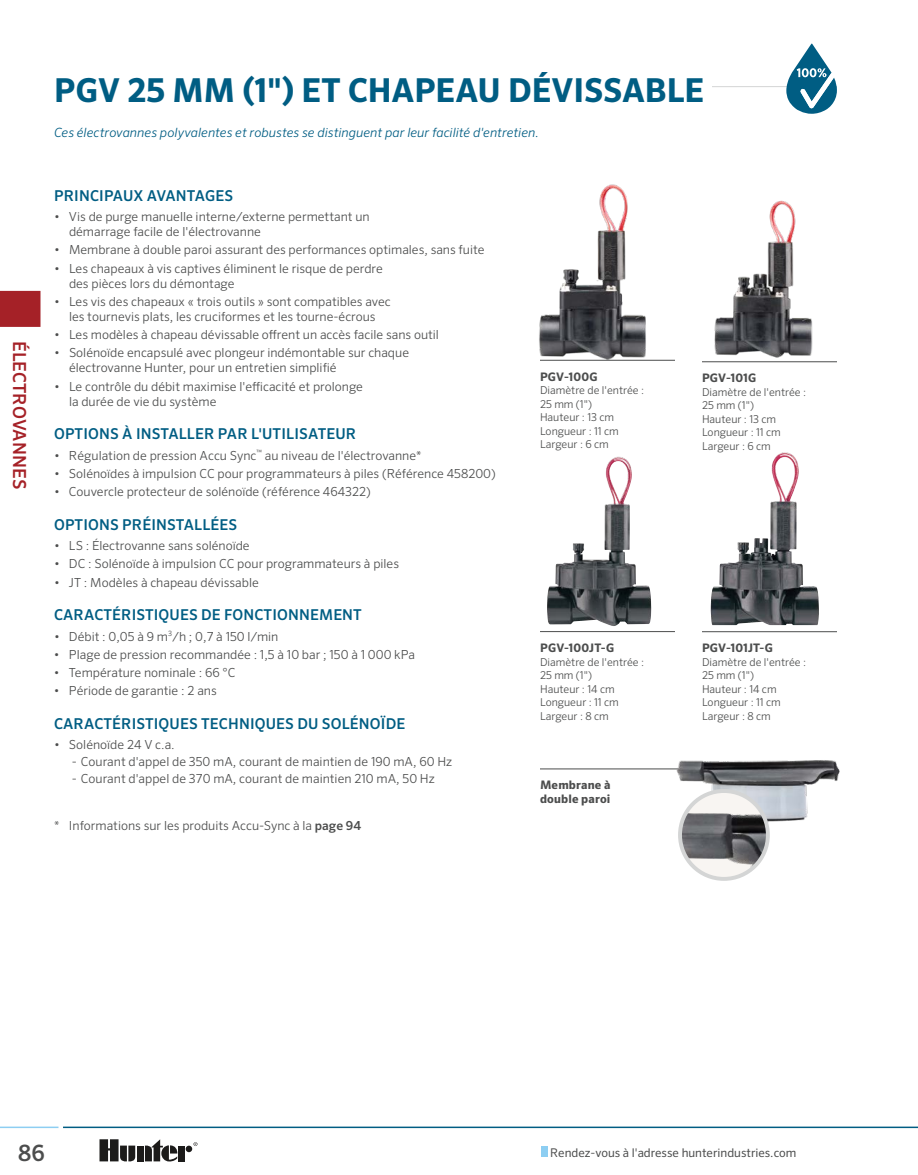
<style>
.page{position:relative;width:918px;height:1175px;background:#fff}
.page>*{position:absolute;margin:0;border:0;box-sizing:border-box;transform-origin:0 0}
.t1{font:700 33px "Sero Pro";letter-spacing:-.005em;color:#005d83}
.t2{font:500 22.5px "Sero Pro";color:#4c4d4d}
.t3{font:500 18px "Sero Pro";letter-spacing:.005em;color:#a52127}
.t4{font:500 15px "Sero Pro";letter-spacing:.01em;color:#005d83}
.t5{font:italic 300 12.75px "Sero Pro";letter-spacing:.005em;color:#005d83}
.t6{font:300 12.45px/15px "Sero Pro";color:#4c4d4d}
.t7{font:12px "Sero Pro";color:#4c4d4d}
.t8{font:700 11.7px/13.5px "Sero Pro";letter-spacing:.01em;color:#4c4d4d}
.t9{font:300 10.8px/13.5px "Sero Pro";color:#4c4d4d}
.s1{font-weight:500}
</style>
<div class="page">
<div style="left:0;top:291px;width:40px;height:36px;background:#a52127"></div>
<div style="left:541px;top:1146px;width:7px;height:10px;background:#8dcef2"></div>
<hr style="left:63px;top:1126px;width:855px;height:2px;background:#005d83">
<hr style="left:0;top:1126px;width:58px;height:2px;background:#8dcef2">
<svg style="left:194px;top:1142px;width:3px;height:4px"></svg>
<div style="left:137px;top:1145px;width:7px;height:16px;background:#1c1b1a"></div>
<div style="left:186px;top:1145px;width:6px;height:7px;background:#1c1b1a;border-radius:50%"></div>
<div style="left:178px;top:1145px;width:7px;height:16px;background:#1c1b1a"></div>
<svg style="left:145px;top:1139px;width:32px;height:22px"></svg>
<svg style="left:100px;top:1139px;width:35px;height:22px"></svg>
<hr style="left:540px;top:360px;width:135px;height:1px;background:#4c4d4d">
<hr style="left:702px;top:361px;width:135px;height:1px;background:#4c4d4d">
<hr style="left:540px;top:631px;width:135px;height:1px;background:#4c4d4d">
<hr style="left:702px;top:631px;width:135px;height:1px;background:#4c4d4d">
<img style="left:539px;top:184px;width:120px;height:177px">
<img style="left:703px;top:200px;width:116px;height:163px">
<img style="left:547px;top:458px;width:104px;height:168px">
<img style="left:711px;top:452px;width:108px;height:173px">
<svg style="left:712px;top:44px;width:125px;height:70px"></svg>
<hr style="left:540px;top:768px;width:194px;height:1px;background:#4c4d4d">
<img style="left:656px;top:760px;width:184px;height:113px">
<img style="left:680px;top:791px;width:88px;height:88px;border-radius:44px">
<div style="left:678px;top:789px;width:92px;height:91px;border:4px solid #d4d5d5;border-radius:50%"></div>
<h1 class="t1" style="left:54px;top:70px;width:651px">PGV 25 MM (1") ET CHAPEAU DÉVISSABLE</h1>
<h3 class="t3" style="left:30px;top:341px;width:150px;rotate:90deg">ÉLECTROVANNES</h3>
<p class="t5" style="left:54px;top:125px;width:486px">Ces électrovannes polyvalentes et robustes se distinguent par leur facilité d'entretien.</p>
<p class="t4" style="left:54px;top:186px;width:181px">PRINCIPAUX AVANTAGES</p>
<p class="t6" style="left:69px;top:209px;width:302px;text-indent:-15px">• Vis de purge manuelle interne/externe permettant un démarrage facile de l'électrovanne</p>
<p class="t6" style="left:54px;top:242px;width:432px">• Membrane à double paroi assurant des performances optimales, sans fuite</p>
<p class="t6" style="left:69px;top:261px;width:315px;text-indent:-15px">• Les chapeaux à vis captives éliminent le risque de perdre des pièces lors du démontage</p>
<p class="t6" style="left:54px;top:294px;width:338px;text-align:center">• Les vis des chapeaux « trois outils » sont compatibles avec les tournevis plats, les cruciformes et les tourne-écrous</p>
<p class="t6" style="left:54px;top:327px;width:386px">• Les modèles à chapeau dévissable offrent un accès facile sans outil</p>
<p class="t6" style="left:69px;top:345px;width:342px;text-indent:-15px">• Solénoïde encapsulé avec plongeur indémontable sur chaque électrovanne Hunter, pour un entretien simplifié</p>
<p class="t6" style="left:69px;top:378px;width:296px;text-indent:-15px">• Le contrôle du débit maximise l'efficacité et prolonge la durée de vie du système</p>
<p class="t4" style="left:54px;top:425px;width:304px">OPTIONS À INSTALLER PAR L'UTILISATEUR</p>
<p class="t6" style="left:54px;top:447px;width:369px">• Régulation de pression Accu Sync<sup>™</sup> au niveau de l'électrovanne*</p>
<p class="t6" style="left:54px;top:466px;width:443px">• Solénoïdes à impulsion CC pour programmateurs à piles (Référence 458200)</p>
<p class="t6" style="left:54px;top:484px;width:318px">• Couvercle protecteur de solénoïde (référence 464322)</p>
<p class="t4" style="left:54px;top:515px;width:185px">OPTIONS PRÉINSTALLÉES</p>
<p class="t6" style="left:54px;top:538px;width:197px">• LS : Électrovanne sans solénoïde</p>
<p class="t6" style="left:54px;top:556px;width:347px">• DC : Solénoïde à impulsion CC pour programmateurs à piles</p>
<p class="t6" style="left:54px;top:574px;width:206px">• JT : Modèles à chapeau dévissable</p>
<p class="t4" style="left:54px;top:606px;width:309px">CARACTÉRISTIQUES DE FONCTIONNEMENT</p>
<p class="t6" style="left:54px;top:628px;width:226px">• Débit : 0,05 à 9 m<sup>3</sup>/h ; 0,7 à 150 l/min</p>
<p class="t6" style="left:54px;top:647px;width:363px">• Plage de pression recommandée : 1,5 à 10 bar ; 150 à 1 000 kPa</p>
<p class="t6" style="left:54px;top:665px;width:183px">• Température nominale : 66 °C</p>
<p class="t6" style="left:54px;top:683px;width:164px">• Période de garantie : 2 ans</p>
<p class="t4" style="left:54px;top:714px;width:353px">CARACTÉRISTIQUES TECHNIQUES DU SOLÉNOÏDE</p>
<p class="t6" style="left:54px;top:737px;width:122px">• Solénoïde 24 V c.a.</p>
<p class="t6" style="left:72px;top:754px;width:382px">- Courant d'appel de 350 mA, courant de maintien de 190 mA, 60 Hz</p>
<p class="t6" style="left:72px;top:770px;width:364px">- Courant d'appel de 370 mA, courant de maintien 210 mA, 50 Hz</p>
<p class="t6" style="left:54px;top:817px;width:309px">* Informations sur les produits Accu-Sync à la <span class="s1">page 94</span></p>
<p class="t8" style="left:540px;top:370px;width:59px">PGV-100G</p>
<p class="t9" style="left:540px;top:383px;width:106px">Diamètre de l'entrée :<br>25 mm (1")<br>Hauteur : 13 cm<br>Longueur : 11 cm<br>Largeur : 6 cm</p>
<p class="t8" style="left:540px;top:641px;width:76px">PGV-100JT-G</p>
<p class="t9" style="left:540px;top:655px;width:106px">Diamètre de l'entrée :<br>25 mm (1")<br>Hauteur : 14 cm<br>Longueur : 11 cm<br>Largeur : 8 cm</p>
<p class="t8" style="left:540px;top:778px;width:72px">Membrane à double paroi</p>
<p class="t8" style="left:702px;top:371px;width:56px">PGV-101G</p>
<p class="t9" style="left:702px;top:385px;width:106px">Diamètre de l'entrée :<br>25 mm (1")<br>Hauteur : 13 cm<br>Longueur : 11 cm<br>Largeur : 6 cm</p>
<p class="t8" style="left:702px;top:641px;width:73px">PGV-101JT-G</p>
<p class="t9" style="left:702px;top:655px;width:106px">Diamètre de l'entrée :<br>25 mm (1")<br>Hauteur : 14 cm<br>Longueur : 11 cm<br>Largeur : 8 cm</p>
<h2 class="t2" style="left:18px;top:1139px;width:28px">86</h2>
<p class="t7" style="left:550px;top:1145px;width:248px">Rendez-vous à l'adresse hunterindustries.com</p>
</div>
